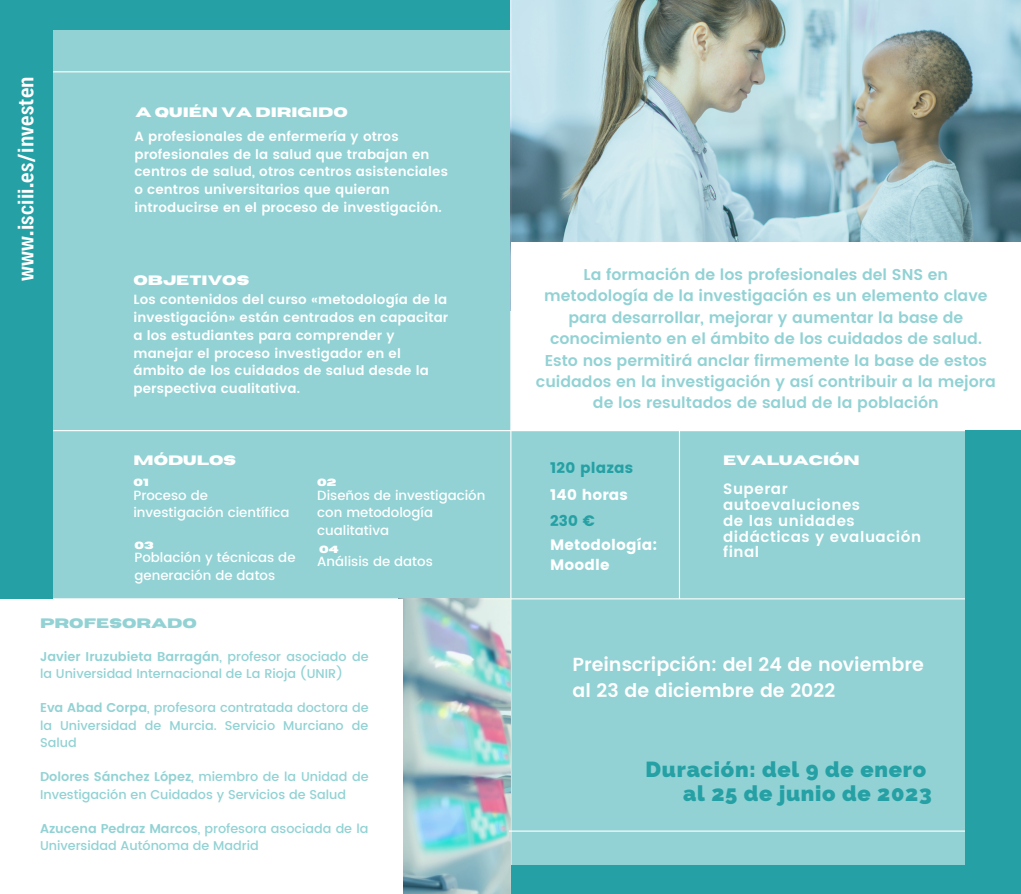
<style>
.page{position:relative;width:1021px;height:894px;background:#fff}
.page>*{position:absolute;margin:0;border:0;box-sizing:border-box;transform-origin:0 0}
.t1{font:600 22.65px "Decalotype";letter-spacing:.01em;color:#fff}
.t2{font:800 21.9px/23.9px "Raleway";letter-spacing:.035em;color:#25a0a4;text-align:right}
.t3{font:600 18.9px/25.8px "Poppins";color:#fff}
.t4{font:600 15.6px/21.3px "Poppins";color:#92d2d4;text-align:center}
.t5{font:600 15px/15.8px "Poppins";letter-spacing:.035em;color:#fff}
.t6{font:15px/20.2px "Poppins";letter-spacing:.01em;color:#fff}
.t7{font:15px "Poppins";letter-spacing:.01em;color:#25a0a4}
.t8{font:700 13.65px "Horizon";color:#fff}
.t9{font:700 13.65px "Horizon";color:#92d2d4}
.t10{font:600 13.35px/17.7px "Poppins";letter-spacing:.01em;color:#fff}
.t11{font:500 13.35px/17.7px "Poppins";color:#fff}
.t12{font:500 12.75px/17.7px "Poppins";color:#92d2d4}
.t13{font:700 10.35px "Horizon";color:#fff}
.s1{font-weight:600}
</style>
<div class="page">
<div style="left:0;top:0;width:1020px;height:893px;background:#92d2d4"></div>
<hr style="left:0;top:430px;width:1020px;height:1px;background:#fff">
<hr style="left:0;top:598px;width:1020px;height:1px;background:#fff">
<hr style="left:679px;top:417px;width:1px;height:181px;background:#fff">
<hr style="left:0;top:71px;width:511px;height:1px;background:#fff">
<hr style="left:510px;top:0;width:1px;height:893px;background:#fff">
<img style="left:510px;top:0;width:510px;height:242px">
<div style="left:0;top:0;width:510px;height:30px;background:#25a0a4"></div>
<img style="left:403px;top:598px;width:107px;height:295px">
<div style="left:510px;top:242px;width:510px;height:188px;background:#fff"></div>
<div style="left:0;top:598px;width:403px;height:295px;background:#fff"></div>
<div style="left:0;top:0;width:53px;height:598px;background:#25a0a4"></div>
<hr style="left:509px;top:830px;width:511px;height:1px;background:#fff">
<div style="left:964px;top:430px;width:56px;height:463px;background:#25a0a4"></div>
<div style="left:510px;top:865px;width:510px;height:28px;background:#25a0a4"></div>
<h1 class="t1" style="left:11px;top:281px;width:206px;rotate:-90deg">www.isciii.es/investen</h1>
<p class="t8" style="left:135px;top:106px;width:214px">A QUIÉN VA DIRIGIDO</p>
<p class="t10" style="left:134px;top:127px;width:315px">A profesionales de enfermería y otros profesionales de la salud que trabajan en centros de salud, otros centros asistenciales o centros universitarios que quieran introducirse en el proceso de investigación.</p>
<p class="t8" style="left:133px;top:274px;width:117px">OBJETIVOS</p>
<p class="t10" style="left:133px;top:291px;width:316px">Los contenidos del curso «metodología de la investigación» están centrados en capacitar a los estudiantes para comprender y manejar el proceso investigador en el ámbito de los cuidados de salud desde la perspectiva cualitativa.</p>
<p class="t8" style="left:133px;top:453px;width:104px">MÓDULOS</p>
<p class="t13" style="left:133px;top:477px;width:17px">01</p>
<p class="t11" style="left:133px;top:486px;width:158px">Proceso de investigación científica</p>
<p class="t13" style="left:134px;top:540px;width:21px">03</p>
<p class="t11" style="left:134px;top:548px;width:162px">Población y técnicas de generación de datos</p>
<p class="t13" style="left:317px;top:477px;width:21px">02</p>
<p class="t11" style="left:317px;top:486px;width:170px">Diseños de investigación con metodología cualitativa</p>
<p class="t13" style="left:319px;top:544px;width:21px">04</p>
<p class="t11" style="left:317px;top:552px;width:117px">Análisis de datos</p>
<p class="t9" style="left:40px;top:616px;width:158px">PROFESORADO</p>
<p class="t12" style="left:40px;top:647px;width:330px"><span class="s1">Javier Iruzubieta Barragán</span>, profesor asociado de la Universidad Internacional de La Rioja (UNIR)</p>
<p class="t12" style="left:40px;top:698px;width:330px;text-align:justify"><span class="s1">Eva Abad Corpa</span>, profesora contratada doctora de la Universidad de Murcia. Servicio Murciano de Salud</p>
<p class="t12" style="left:40px;top:767px;width:330px"><span class="s1">Dolores Sánchez López</span>, miembro de la Unidad de<br>Investigación en Cuidados y Servicios de Salud</p>
<p class="t12" style="left:40px;top:819px;width:330px"><span class="s1">Azucena Pedraz Marcos</span>, profesora asociada de la<br>Universidad Autónoma de Madrid</p>
<p class="t4" style="left:536px;top:264px;width:461px">La formación de los profesionales del SNS en metodología de la investigación es un elemento clave para desarrollar, mejorar y aumentar la base de conocimiento en el ámbito de los cuidados de salud.<br>Esto nos permitirá anclar firmemente la base de estos cuidados en la investigación y así contribuir a la mejora de los resultados de salud de la población</p>
<p class="t7" style="left:550px;top:459px;width:85px">120 plazas</p>
<p class="t6" style="left:550px;top:484px;width:79px">140 horas</p>
<p class="t7" style="left:550px;top:511px;width:46px">230 €</p>
<p class="t6" style="left:550px;top:534px;width:109px">Metodología:<br>Moodle</p>
<p class="t8" style="left:723px;top:453px;width:138px">EVALUACIÓN</p>
<p class="t5" style="left:723px;top:481px;width:199px">Superar autoevaluciones<br>de las unidades didácticas y evaluación final</p>
<h3 class="t3" style="left:572px;top:651px;width:353px">Preinscripción: del 24 de noviembre al 23 de diciembre de 2022</h3>
<h2 class="t2" style="left:645px;top:757px;width:288px">Duración: del 9 de enero al 25 de junio de 2023</h2>
</div>
